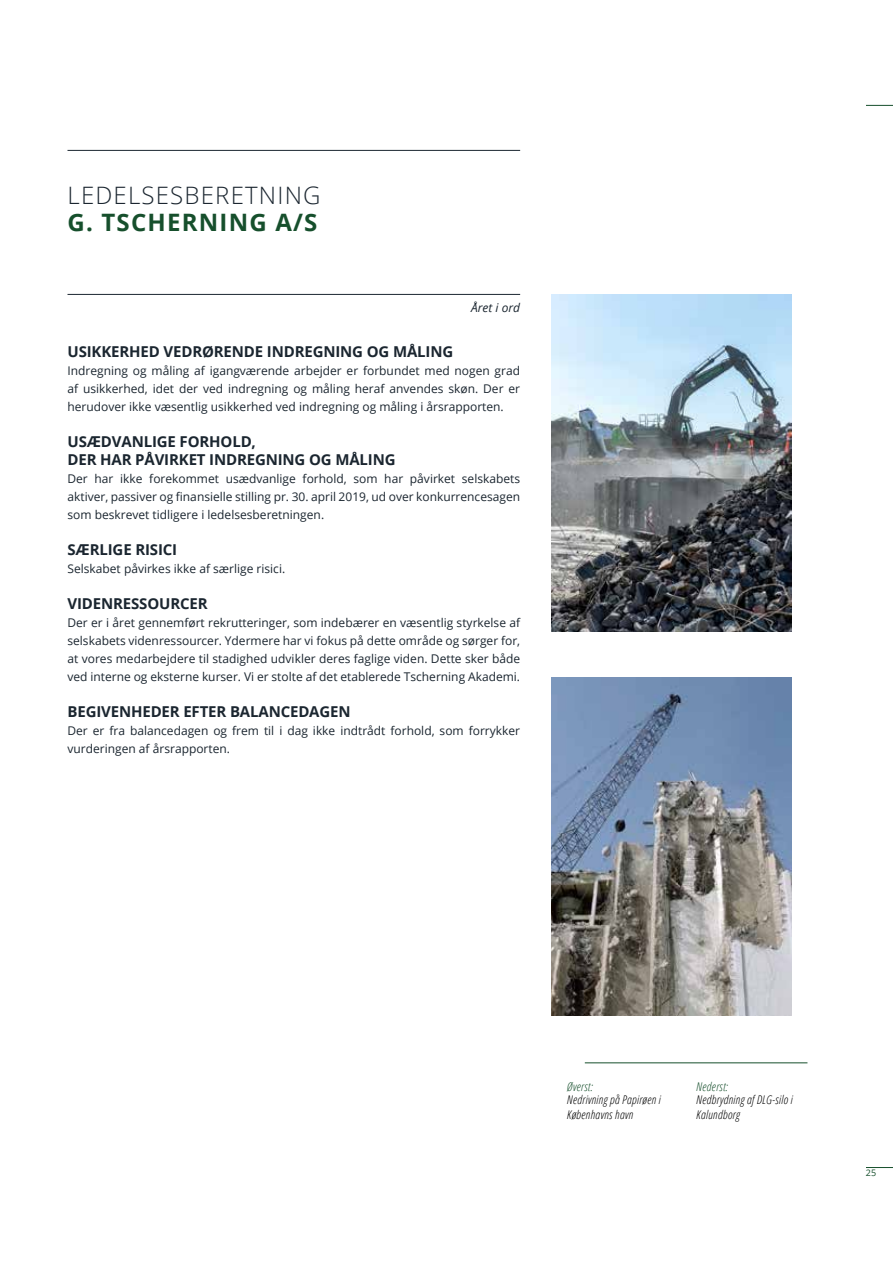
<style>
.page{position:relative;width:893px;height:1263px;background:#fff}
.page>*{position:absolute;margin:0;border:0;box-sizing:border-box;transform-origin:0 0}
.t1{font:300 24px "Open Sans";letter-spacing:.05em;color:#1b2630}
.t2{font:700 24px "Open Sans";letter-spacing:.05em;color:#164f2c}
.t3{font:700 15px/18px "Open Sans";letter-spacing:-.01em;color:#1b2630}
.t4{font:12px/18px "Open Sans";color:#1b2630;text-align:justify}
.t5{font:italic 300 condensed 12px/15px "Open Sans";letter-spacing:.02em;color:#000}
.t6{font:italic 300 condensed 12px "Open Sans";letter-spacing:.02em;color:#164f2c}
.t7{font:italic 12px "Open Sans";color:#1b2630}
.t8{font:9px "Open Sans";color:#164f2c}
</style>
<div class="page">
<img style="left:551px;top:294px;width:241px;height:337px">
<img style="left:551px;top:678px;width:241px;height:337px">
<svg style="left:866px;top:105px;width:27px;height:1px"></svg>
<svg style="left:866px;top:1167px;width:27px;height:1px"></svg>
<hr style="left:585px;top:1062px;width:222px;height:1px;background:#164f2c">
<hr style="left:68px;top:150px;width:452px;height:1px;background:#1b2630">
<hr style="left:68px;top:294px;width:452px;height:1px;background:#1b2630">
<h1 class="t1" style="left:68px;top:179px;width:255px">LEDELSESBERETNING</h1>
<h1 class="t2" style="left:68px;top:205px;width:251px">G. TSCHERNING A/S</h1>
<p class="t7" style="left:471px;top:299px;width:50px">Året i ord</p>
<p class="t3" style="left:68px;top:342px;width:387px">USIKKERHED VEDRØRENDE INDREGNING OG MÅLING</p>
<p class="t4" style="left:68px;top:361px;width:454px">Indregning og måling af igangværende arbejder er forbundet med nogen grad af usikkerhed, idet der ved indregning og måling heraf anvendes skøn. Der er herudover ikke væsentlig usikkerhed ved indregning og måling i årsrapporten.</p>
<p class="t3" style="left:68px;top:432px;width:330px">USÆDVANLIGE FORHOLD,<br>DER HAR PÅVIRKET INDREGNING OG MÅLING</p>
<p class="t4" style="left:68px;top:469px;width:454px">Der har ikke forekommet usædvanlige forhold, som har påvirket selskabets aktiver, passiver og finansielle stilling pr. 30. april 2019, ud over konkurrencesagen som beskrevet tidligere i ledelsesberetningen.</p>
<p class="t3" style="left:68px;top:540px;width:111px">SÆRLIGE RISICI</p>
<p class="t4" style="left:68px;top:559px;width:219px">Selskabet påvirkes ikke af særlige risici.</p>
<p class="t3" style="left:68px;top:594px;width:142px">VIDENRESSOURCER</p>
<p class="t4" style="left:68px;top:613px;width:454px">Der er i året gennemført rekrutteringer, som indebærer en væsentlig styrkelse af selskabets videnressourcer. Ydermere har vi fokus på dette område og sørger for, at vores medarbejdere til stadighed udvikler deres faglige viden. Dette sker både ved interne og eksterne kurser. Vi er stolte af det etablerede Tscherning Akademi.</p>
<p class="t3" style="left:68px;top:702px;width:285px">BEGIVENHEDER EFTER BALANCEDAGEN</p>
<p class="t4" style="left:68px;top:721px;width:454px">Der er fra balancedagen og frem til i dag ikke indtrådt forhold, som forrykker vurderingen af årsrapporten.</p>
<p class="t6" style="left:567px;top:1078px;width:27px">Øverst:</p>
<p class="t6" style="left:696px;top:1078px;width:33px">Nederst:</p>
<p class="t5" style="left:567px;top:1092px;width:95px">Nedrivning på Papirøen i<br>Københavns havn</p>
<p class="t5" style="left:696px;top:1092px;width:98px">Nedbrydning af DLG-silo i<br>Kalundborg</p>
<p class="t8" style="left:866px;top:1167px;width:12px">25</p>
</div>
